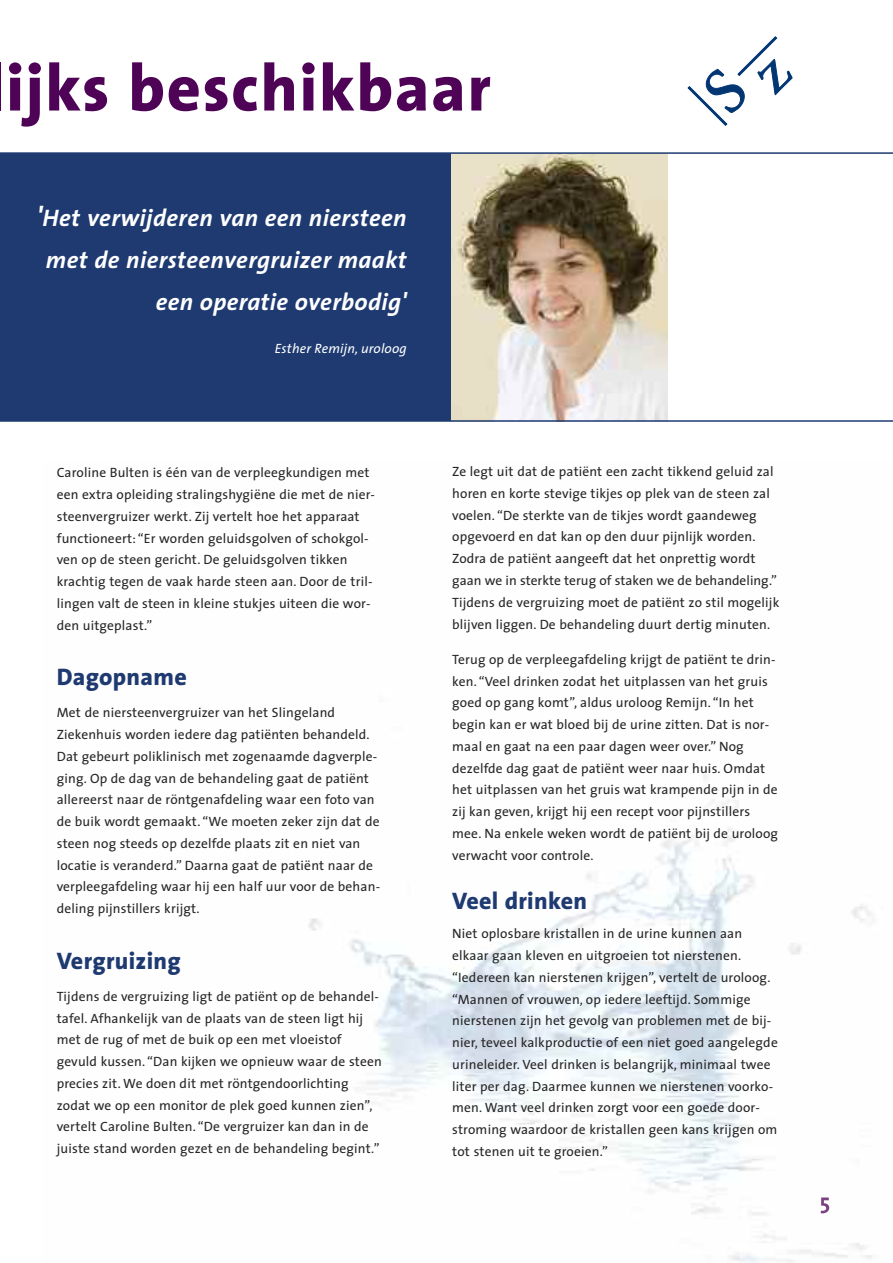
<style>
.page{position:relative;width:893px;height:1263px;background:#fff}
.page>*{position:absolute;margin:0;border:0;box-sizing:border-box;transform-origin:0 0}
.t1{font:800 66px "The Sans";letter-spacing:.025em;color:#4e0357}
.t2{font:italic 700 24px/42px "The Sans";letter-spacing:.02em;color:#fff;text-align:right}
.t3{font:800 24px "The Sans";letter-spacing:.01em;color:#1e3a71}
.t4{font:13.5px/21.8px "The Sans";letter-spacing:.01em;color:#272627}
.t5{font:italic 13.5px "The Sans";letter-spacing:.01em;color:#fff}
.s1{font-size:27px}
</style>
<div class="page">
<img style="left:309px;top:775px;width:563px;height:488px">
<img style="left:821px;top:1197px;width:8px;height:16px">
<img style="left:451px;top:154px;width:217px;height:266px">
<div style="left:0;top:153px;width:451px;height:268px;background:#1e3a71"></div>
<hr style="left:0;top:152px;width:893px;height:2px;background:#1e3a71">
<hr style="left:0;top:420px;width:893px;height:2px;background:#1e3a71">
<svg style="left:688px;top:37px;width:104px;height:88px"></svg>
<h1 class="t1" style="left:6px;top:62px;width:486px">ijks beschikbaar</h1>
<h2 class="t2" style="left:36px;top:199px;width:372px"><span class="s1">'</span>Het verwijderen van een niersteen met de niersteenvergruizer maakt een operatie overbodig'</h2>
<p class="t5" style="left:275px;top:343px;width:133px">Esther Remijn, uroloog</p>
<p class="t4" style="left:57px;top:463px;width:320px">Caroline Bulten is één van de verpleegkundigen met een extra opleiding stralingshygiëne die met de nier&shy;steenvergruizer werkt. Zij vertelt hoe het apparaat functioneert: “Er worden geluidsgolven of schokgol&shy;ven op de steen gericht. De geluidsgolven tikken krachtig tegen de vaak harde steen aan. Door de tril&shy;lingen valt de steen in kleine stukjes uiteen die wor&shy;den uitgeplast.”</p>
<h2 class="t3" style="left:57px;top:668px;width:132px">Dagopname</h2>
<p class="t4" style="left:57px;top:703px;width:325px">Met de niersteenvergruizer van het Slingeland Ziekenhuis worden iedere dag patiënten behandeld.<br>Dat gebeurt poliklinisch met zogenaamde dagverple&shy;ging. Op de dag van de behandeling gaat de patiënt allereerst naar de röntgenafdeling waar een foto van de buik wordt gemaakt. “We moeten zeker zijn dat de steen nog steeds op dezelfde plaats zit en niet van locatie is veranderd.” Daarna gaat de patiënt naar de verpleegafdeling waar hij een half uur voor de behan&shy;deling pijnstillers krijgt.</p>
<h2 class="t3" style="left:57px;top:951px;width:125px">Vergruizing</h2>
<p class="t4" style="left:57px;top:987px;width:327px">Tijdens de vergruizing ligt de patiënt op de behandel&shy;tafel. Afhankelijk van de plaats van de steen ligt hij met de rug of met de buik op een met vloeistof gevuld kussen. “Dan kijken we opnieuw waar de steen precies zit. We doen dit met röntgendoorlichting zodat we op een monitor de plek goed kunnen zien”, vertelt Caroline Bulten. “De vergruizer kan dan in de juiste stand worden gezet en de behandeling begint.”</p>
<p class="t4" style="left:452px;top:462px;width:329px">Ze legt uit dat de patiënt een zacht tikkend geluid zal horen en korte stevige tikjes op plek van de steen zal voelen. “De sterkte van de tikjes wordt gaandeweg opgevoerd en dat kan op den duur pijnlijk worden.<br>Zodra de patiënt aangeeft dat het onprettig wordt gaan we in sterkte terug of staken we de behandeling.” Tijdens de vergruizing moet de patiënt zo stil mogelijk blijven liggen. De behandeling duurt dertig minuten.</p>
<p class="t4" style="left:452px;top:650px;width:327px">Terug op de verpleegafdeling krijgt de patiënt te drin&shy;ken. “Veel drinken zodat het uitplassen van het gruis goed op gang komt”, aldus uroloog Remijn. “In het begin kan er wat bloed bij de urine zitten. Dat is nor&shy;maal en gaat na een paar dagen weer over.” Nog dezelfde dag gaat de patiënt weer naar huis. Omdat het uitplassen van het gruis wat krampende pijn in de zij kan geven, krijgt hij een recept voor pijnstillers mee. Na enkele weken wordt de patiënt bij de uroloog verwacht voor controle.</p>
<h2 class="t3" style="left:452px;top:891px;width:136px">Veel drinken</h2>
<p class="t4" style="left:452px;top:924px;width:327px">Niet oplosbare kristallen in de urine kunnen aan elkaar gaan kleven en uitgroeien tot nierstenen. “Iedereen kan nierstenen krijgen”, vertelt de uroloog. “Mannen of vrouwen, op iedere leeftijd. Sommige nierstenen zijn het gevolg van problemen met de bij&shy;nier, teveel kalkproductie of een niet goed aangelegde urineleider. Veel drinken is belangrijk, minimaal twee liter per dag. Daarmee kunnen we nierstenen voorko&shy;men. Want veel drinken zorgt voor een goede door&shy;stroming waardoor de kristallen geen kans krijgen om tot stenen uit te groeien.”</p>
</div>
